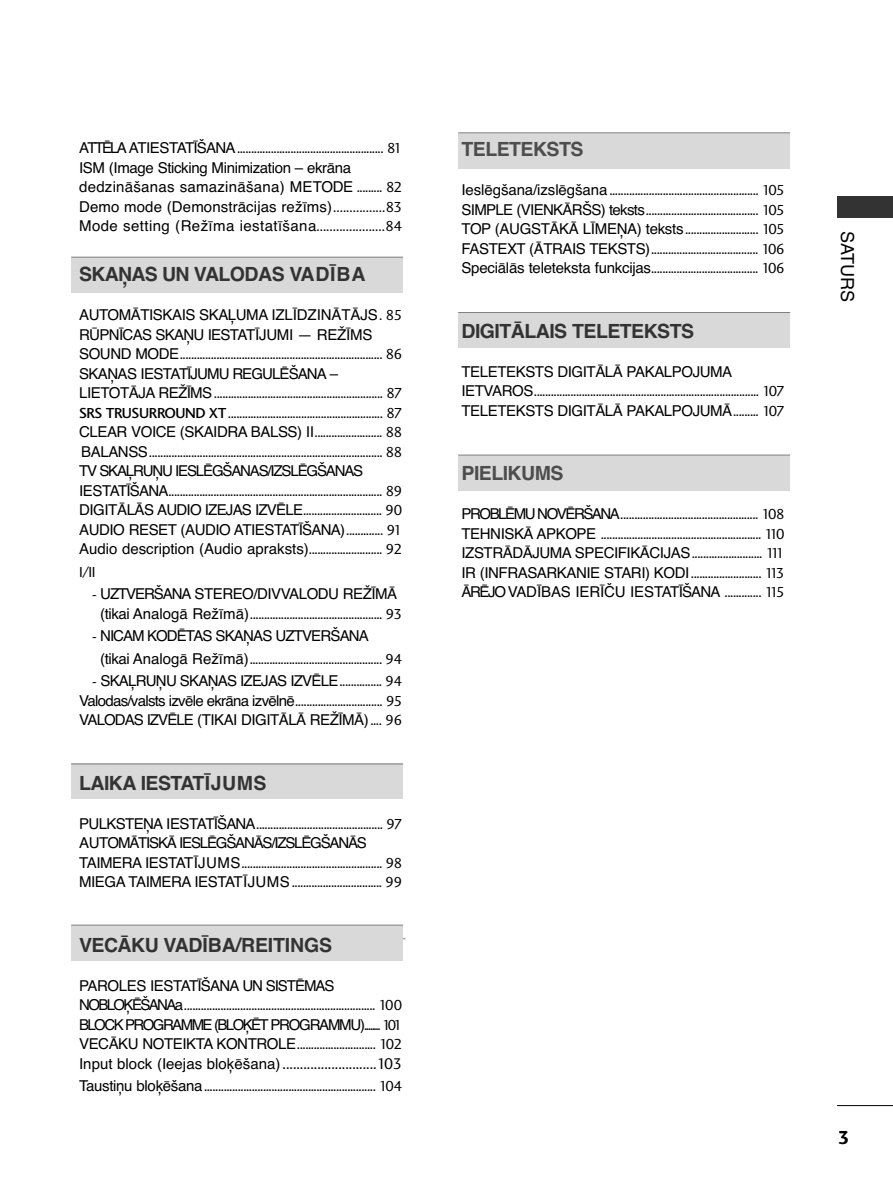
<style>
.page{position:relative;width:893px;height:1190px;background:#fff}
.page>*{position:absolute;margin:0;border:0;box-sizing:border-box;transform-origin:0 0}
.t1{font:700 19.5px "Helvetica CE";letter-spacing:-.03em;color:#333}
.t2{font:700 19.5px "Helvetica CE";letter-spacing:-.005em;color:#333}
.t3{font:700 19.5px "Helvetica CE";letter-spacing:-.03em;color:#4d4d4d}
.t4{font:19.5px "Charlotte Sans Bold Plain";color:#000}
.t5{font:18px "Helvetica CE";color:#000}
.t6{font:16.05px "Charlotte Sans Book Plain";color:#000}
.t7{font:15px/19.5px "Charlotte Sans Book Plain";letter-spacing:-.115em;color:#000;text-align:justify}
.t8{font:15px/19.5px "Helvetica CE";letter-spacing:-.03em;color:#000}
.t9{font:15px/19.5px "Helvetica CE";letter-spacing:.005em;color:#000}
.t10{font:15px/19.5px "Helvetica CE";color:#000}
.t11{font:15px "Helvetica CE";letter-spacing:-.005em;color:#000}
.t12{font:15px "Helvetica CE";letter-spacing:-.105em;color:#000}
.t13{font:15px "Helvetica CE";letter-spacing:-.08em;color:#000}
.t14{font:15px "Helvetica CE";letter-spacing:-.075em;color:#000}
.t15{font:15px "Helvetica CE";letter-spacing:-.055em;color:#000}
.t16{font:15px "Helvetica CE";letter-spacing:-.06em;color:#000}
.t17{font:15px "Helvetica CE";letter-spacing:-.05em;color:#000}
.s1{font-family:"Helvetica CE"}
.s2{font-family:"Charlotte Sans Book Plain"}
.s3{font-family:"Charlotte Sans Medium Plain"}
.s4{font-size:16.05px}
.s5{font-family:"Helvetica CE";font-size:15px}
</style>
<div class="page">
<div style="left:837px;top:196px;width:55px;height:21px;background:#333"></div>
<hr style="left:837px;top:1105px;width:55px;height:1px;background:#000">
<hr style="left:74px;top:938px;width:331px;height:1px;background:#808080">
<div style="left:71px;top:925px;width:332px;height:36px;background:#d9d9d9"></div>
<hr style="left:71px;top:924px;width:332px;height:1px;background:#808080">
<div style="left:71px;top:763px;width:332px;height:35px;background:#d9d9d9"></div>
<hr style="left:71px;top:763px;width:332px;height:1px;background:#808080">
<div style="left:71px;top:257px;width:332px;height:36px;background:#d9d9d9"></div>
<hr style="left:71px;top:257px;width:332px;height:1px;background:#808080">
<div style="left:458px;top:133px;width:332px;height:35px;background:#d9d9d9"></div>
<hr style="left:458px;top:132px;width:332px;height:1px;background:#808080">
<div style="left:458px;top:312px;width:332px;height:36px;background:#d9d9d9"></div>
<hr style="left:458px;top:312px;width:332px;height:1px;background:#808080">
<div style="left:458px;top:455px;width:332px;height:35px;background:#d9d9d9"></div>
<hr style="left:458px;top:455px;width:332px;height:1px;background:#808080">
<p class="t7" style="left:79px;top:140px;width:325px"><span class="s1">ATTĒLA ATIESTATĪŠANA</span>.................................................... 81</p>
<p class="t9" style="left:79px;top:159px;width:325px">ISM (Image Sticking Minimization – ekrāna dedzināšanas samazināšana) METODE <span class="s2">......... 82<br></span>Demo mode (Demonstrācijas režīms)<span class="s2">................83<br></span>Mode setting (Režīma iestatīšana<span class="s2">.....................84</span></p>
<h1 class="t1" style="left:79px;top:267px;width:288px">SKAŅAS UN VALODAS VADĪBA</h1>
<p class="t8" style="left:79px;top:306px;width:325px">AUTOMĀTISKAIS SKAĻUMA IZLĪDZINĀTĀJS<span class="s2">. 85<br></span>RŪPNĪCAS SKAŅU IESTATĪJUMI — REŽĪMS</p>
<p class="t7" style="left:79px;top:346px;width:325px"><span class="s1">SOUND MODE</span>........................................................................ 86</p>
<p class="t16" style="left:79px;top:368px;width:260px">SKAŅAS IESTATĪJUMU REGULĒŠANA –</p>
<p class="t7" style="left:79px;top:385px;width:325px"><span class="s1">LIETOTĀJA REŽĪMS</span>............................................................ 87<br><span class="s3">SRS TRUSURROUND XT</span>....................................................... 87<br><span class="s1">CLEAR VOICE (SKAIDRA BALSS)</span> <span class="s4">II</span>........................ 88<br><span class="s1">BALANSS</span>................................................................................... 88</p>
<p class="t14" style="left:79px;top:465px;width:286px">TV SKAĻRUŅU IESLĒGŠANAS/IZSLĒGŠANAS</p>
<p class="t7" style="left:79px;top:482px;width:325px"><span class="s1">IESTATĪŠANA</span>............................................................................ 89<br><span class="s1">DIGITĀLĀS AUDIO IZEJAS IZVĒLE</span>............................ 90</p>
<p class="t10" style="left:79px;top:521px;width:325px">AUDIO RESET (AUDIO ATIESTATĪŠANA)<span class="s2">............. 91<br></span>Audio description (Audio apraksts)<span class="s2">.......................... 92</span></p>
<p class="t7" style="left:79px;top:563px;width:18px">I/II</p>
<p class="t8" style="left:92px;top:585px;width:307px"><span class="s2">-</span> UZTVERŠANA STEREO/DIVVALODU REŽĪMĀ</p>
<p class="t7" style="left:100px;top:605px;width:304px"><span class="s1">(tikai Analogā Režīmā)</span>............................................... 93</p>
<p class="t15" style="left:92px;top:630px;width:278px"><span class="s2">-</span> NICAM KODĒTAS SKAŅAS UZTVERŠANA</p>
<p class="t7" style="left:100px;top:650px;width:304px"><span class="s1">(tikai Analogā Režīmā)</span>............................................... 94</p>
<p class="t8" style="left:79px;top:672px;width:325px;text-align:justify;text-indent:13px"><span class="s2">-</span> SKAĻRUŅU SKAŅAS IZEJAS IZVĒLE<span class="s2">............... 94<br></span>Valodas/valsts izvēle ekrāna izvēlnē<span class="s2">............................... 95<br></span>VALODAS IZVĒLE (TIKAI DIGITĀLĀ REŽĪMĀ)<span class="s2">.... 96</span></p>
<h1 class="t1" style="left:79px;top:775px;width:189px">LAIKA IESTATĪJUMS</h1>
<p class="t7" style="left:79px;top:815px;width:325px"><span class="s1">PULKSTEŅA IESTATĪŠANA</span>............................................. 97</p>
<p class="t13" style="left:79px;top:837px;width:289px">AUTOMĀTISKĀ IESLĒGŠANĀS/IZSLĒGŠANĀS</p>
<p class="t7" style="left:79px;top:854px;width:325px"><span class="s1">TAIMERA IESTATĪJUMS</span>.................................................. 98<br><span class="s1">MIEGA TAIMERA IESTATĪJUMS</span> ................................ 99</p>
<h1 class="t2" style="left:79px;top:937px;width:254px">VECĀKU VADĪBA/REITINGS</h1>
<p class="t17" style="left:79px;top:979px;width:257px">PAROLES IESTATĪŠANA UN SISTĒMAS</p>
<p class="t7" style="left:79px;top:996px;width:325px"><span class="s1">NOBLOĶĒŠANAa</span>.................................................................... 100</p>
<p class="t12" style="left:79px;top:1018px;width:325px">BLOCK PROGRAMME (BLOĶĒT PROGRAMMU)<span class="s2">........ 101</span></p>
<p class="t7" style="left:79px;top:1035px;width:325px"><span class="s1">VECĀKU NOTEIKTA KONTROLE</span>............................ 102</p>
<p class="t6" style="left:79px;top:1057px;width:325px"><span class="s5">Input block (Ieejas bloķēšana)</span>...........................103</p>
<p class="t7" style="left:79px;top:1077px;width:325px"><span class="s1">Taustiņu bloķēšana</span>............................................................. 104</p>
<h1 class="t3" style="left:461px;top:142px;width:123px">TELETEKSTS</h1>
<p class="t7" style="left:461px;top:182px;width:325px"><span class="s1">Ieslēgšana/izslēgšana</span> ..................................................... 105<br><span class="s1">SIMPLE (VIENKĀRŠS) teksts</span>........................................ 105<br><span class="s1">TOP (AUGSTĀKĀ LĪMEŅA) teksts</span>.......................... 105<br><span class="s1">FASTEXT (ĀTRAIS TEKSTS)</span>...................................... 106<br><span class="s1">Speciālās teleteksta funkcijas</span>...................................... 106</p>
<h1 class="t1" style="left:461px;top:323px;width:234px">DIGITĀLAIS TELETEKSTS</h1>
<p class="t8" style="left:461px;top:363px;width:272px">TELETEKSTS DIGITĀLĀ PAKALPOJUMA</p>
<p class="t7" style="left:461px;top:383px;width:325px"><span class="s1">IETVAROS</span>................................................................................ 107</p>
<p class="t8" style="left:461px;top:402px;width:325px">TELETEKSTS DIGITĀLĀ PAKALPOJUMĀ<span class="s2">......... 107</span></p>
<h1 class="t3" style="left:461px;top:466px;width:103px">PIELIKUMS</h1>
<p class="t7" style="left:461px;top:506px;width:325px"><span class="s1">PROBLĒMU NOVĒRŠANA</span>................................................. 108<br><span class="s1">TEHNISKĀ APKOPE</span> ......................................................... 110<br><span class="s1">IZSTRĀDĀJUMA SPECIFIKĀCIJAS</span>......................... 111<br><span class="s1">IR (INFRASARKANIE STARI) KODI</span>......................... 113</p>
<p class="t11" style="left:461px;top:586px;width:325px">ĀRĒJO VADĪBAS IERĪČU IESTATĪŠANA <span class="s2">............. 115</span></p>
<p class="t5" style="left:854px;top:231px;width:73px;rotate:90deg">SATURS</p>
<h1 class="t4" style="left:837px;top:1129px;width:13px">3</h1>
</div>
